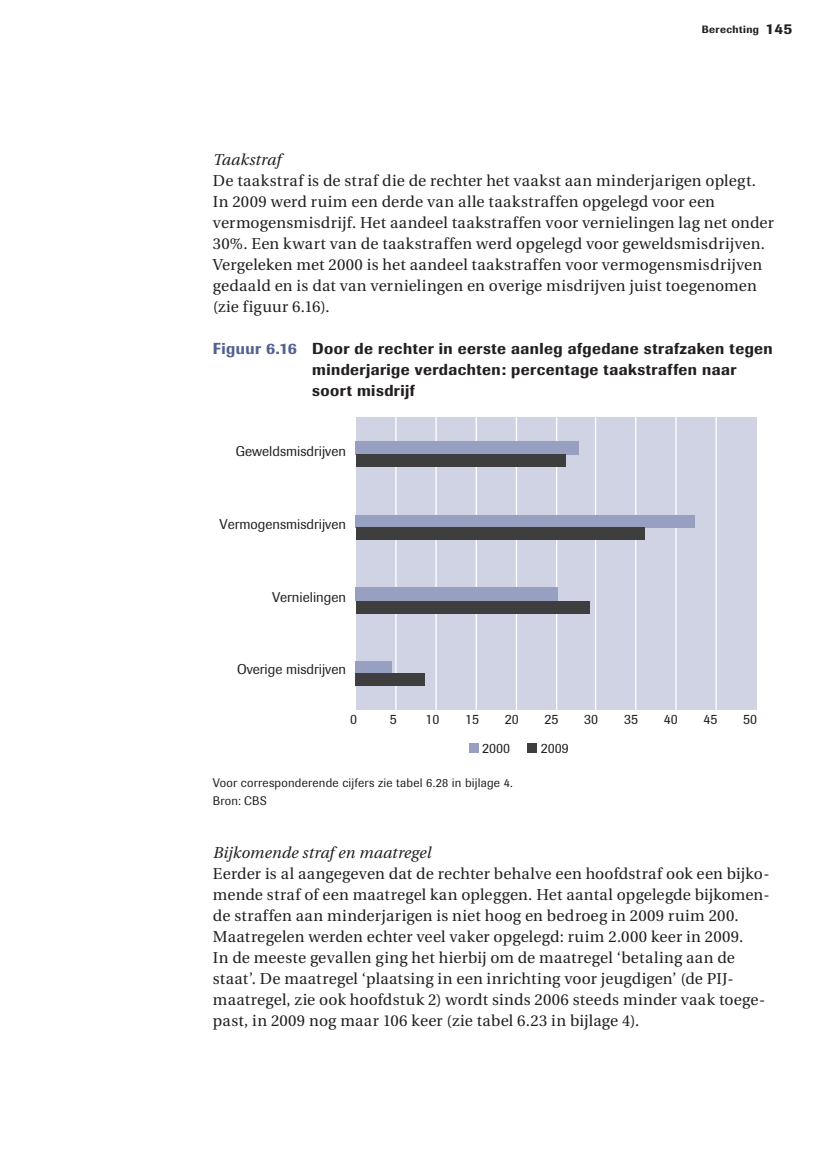
<style>
.page{position:relative;width:823px;height:1170px;background:#fff}
.page>*{position:absolute;margin:0;border:0;box-sizing:border-box;transform-origin:0 0}
.t1{font:15.75px/21px "Utopia";letter-spacing:.015em;color:#231f20}
.t2{font:500 15.75px/21px "Imago";letter-spacing:.03em;color:#231f20}
.t3{font:italic 15.75px "Utopia";letter-spacing:.005em;color:#231f20}
.t4{font:14px "Supersonic TBSK";color:#231f20}
.t5{font:12.25px/17.5px "Supersonic BSK";letter-spacing:.015em;color:#231f20}
.t6{font:500 10.5px "Imago";letter-spacing:.04em;color:#231f20}
.s1{font-size:14.88px}
.s2{color:#536192}
</style>
<div class="page">
<div style="left:355px;top:417px;width:401px;height:293px;background:#d0d3e4"></div>
<hr style="left:395px;top:417px;width:1px;height:293px;background:#fff">
<hr style="left:435px;top:417px;width:1px;height:293px;background:#fff">
<hr style="left:475px;top:417px;width:2px;height:293px;background:#fff">
<hr style="left:515px;top:417px;width:2px;height:293px;background:#fff">
<hr style="left:556px;top:417px;width:1px;height:293px;background:#fff">
<hr style="left:594px;top:417px;width:2px;height:293px;background:#fff">
<hr style="left:635px;top:417px;width:1px;height:293px;background:#fff">
<hr style="left:675px;top:417px;width:1px;height:293px;background:#fff">
<hr style="left:715px;top:417px;width:1px;height:293px;background:#fff">
<div style="left:355px;top:441px;width:224px;height:14px;background:#98a0c2"></div>
<div style="left:355px;top:515px;width:339px;height:12px;background:#98a0c2"></div>
<div style="left:355px;top:588px;width:202px;height:13px;background:#98a0c2"></div>
<div style="left:355px;top:661px;width:37px;height:12px;background:#98a0c2"></div>
<div style="left:355px;top:455px;width:210px;height:12px;background:#3e3e3f"></div>
<div style="left:355px;top:527px;width:289px;height:13px;background:#3e3e3f"></div>
<div style="left:355px;top:601px;width:234px;height:12px;background:#3e3e3f"></div>
<div style="left:355px;top:673px;width:69px;height:13px;background:#3e3e3f"></div>
<div style="left:469px;top:743px;width:9px;height:9px;background:#98a0c2"></div>
<div style="left:527px;top:743px;width:9px;height:9px;background:#3e3e3f"></div>
<p class="t6" style="left:701px;top:23px;width:92px">Berechting <span class="s1">145</span></p>
<p class="t3" style="left:213px;top:150px;width:69px">Taakstraf</p>
<p class="t1" style="left:213px;top:170px;width:562px">De taakstraf is de straf die de rechter het vaakst aan minderjarigen oplegt.<br>In 2009 werd ruim een derde van alle taakstraffen opgelegd voor een vermogens misdrijf. Het aandeel taakstraffen voor vernielingen lag net onder 30%. Een kwart van de taakstraffen werd opgelegd voor geweldsmisdrijven.<br>Vergeleken met 2000 is het aandeel taakstraffen voor vermogens misdrijven gedaald en is dat van vernielingen en overige misdrijven juist toegenomen (zie figuur 6.16).</p>
<p class="t2" style="left:312px;top:337px;width:462px;text-indent:-99px"><span class="s2">Figuur 6.16</span> Door de rechter in eerste aanleg afgedane strafzaken tegen minderjarige verdachten: percentage taakstraffen naar soort misdrijf</p>
<p class="t4" style="left:236px;top:442px;width:111px">Geweldsmisdrijven</p>
<p class="t4" style="left:219px;top:516px;width:128px">Vermogensmisdrijven</p>
<p class="t4" style="left:272px;top:589px;width:75px">Vernielingen</p>
<p class="t4" style="left:237px;top:661px;width:110px">Overige misdrijven</p>
<p class="t4" style="left:350px;top:711px;width:8px">0</p>
<p class="t4" style="left:390px;top:711px;width:8px">5</p>
<p class="t4" style="left:425px;top:711px;width:15px">10</p>
<p class="t4" style="left:465px;top:711px;width:15px">15</p>
<p class="t4" style="left:504px;top:711px;width:15px">20</p>
<p class="t4" style="left:544px;top:711px;width:15px">25</p>
<p class="t4" style="left:584px;top:711px;width:15px">30</p>
<p class="t4" style="left:624px;top:711px;width:15px">35</p>
<p class="t4" style="left:663px;top:711px;width:15px">40</p>
<p class="t4" style="left:703px;top:711px;width:15px">45</p>
<p class="t4" style="left:743px;top:711px;width:15px">50</p>
<p class="t4" style="left:482px;top:739px;width:29px">2000</p>
<p class="t4" style="left:540px;top:739px;width:29px">2009</p>
<p class="t5" style="left:213px;top:774px;width:301px">Voor corresponderende cijfers zie tabel 6.28 in bijlage 4.<br>Bron: CBS</p>
<p class="t3" style="left:213px;top:843px;width:219px">Bijkomende straf en maatregel</p>
<p class="t1" style="left:213px;top:863px;width:558px">Eerder is al aangegeven dat de rechter behalve een hoofdstraf ook een bijko&shy;mende straf of een maatregel kan opleggen. Het aantal opgelegde bijkomen&shy;de straffen aan minderjarigen is niet hoog en bedroeg in 2009 ruim 200.<br>Maatregelen werden echter veel vaker opgelegd: ruim 2.000 keer in 2009.<br>In de meeste gevallen ging het hierbij om de maatregel ‘betaling aan de staat’. De maatregel ‘plaatsing in een inrichting voor jeugdigen’ (de PIJ&shy;maatregel, zie ook hoofdstuk 2) wordt sinds 2006 steeds minder vaak toege&shy;past, in 2009 nog maar 106 keer (zie tabel 6.23 in bijlage 4).</p>
</div>
